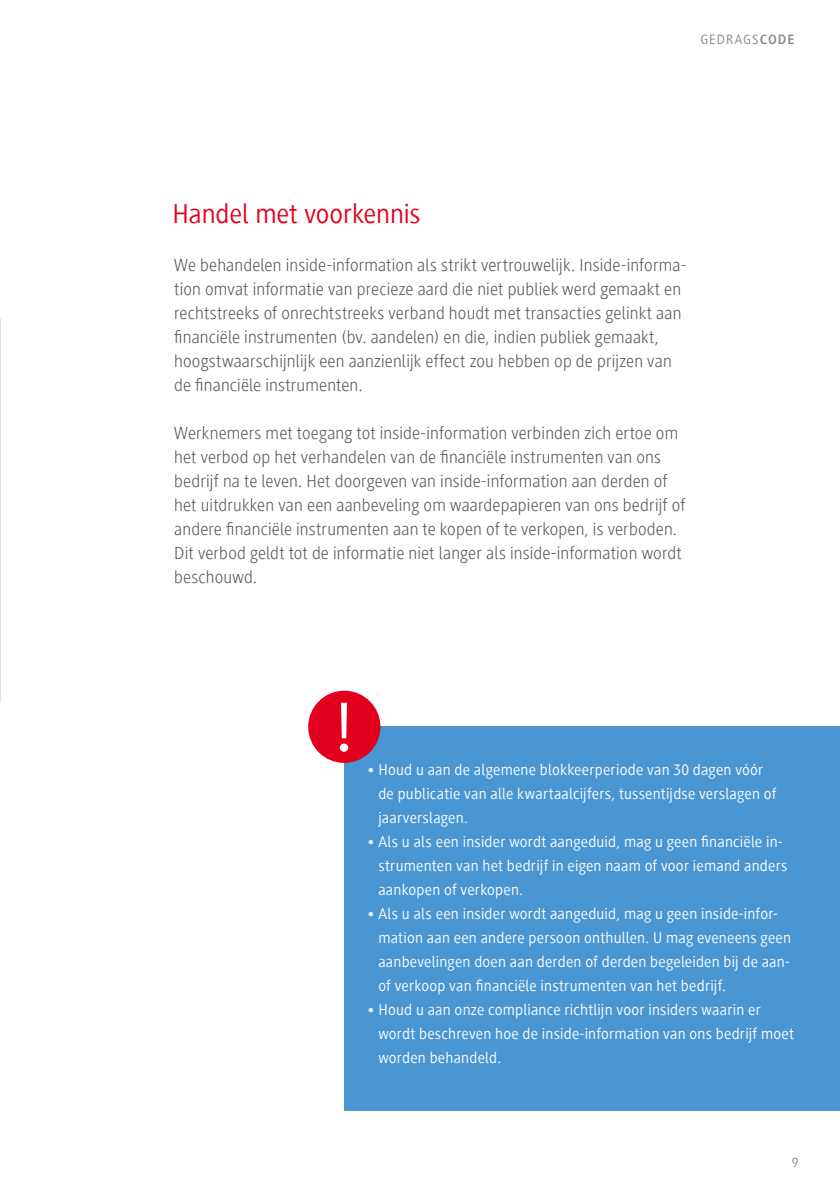
<style>
.page{position:relative;width:840px;height:1191px;background:#fff}
.page>*{position:absolute;margin:0;border:0;box-sizing:border-box;transform-origin:0 0}
.t1{font:28px "Generis Sans Com";letter-spacing:-.005em;color:#e3001e}
.t2{font:300 18px/24px "Generis Sans Com";letter-spacing:.01em;color:#565656}
.t3{font:16px/24px "Generis Sans Com";letter-spacing:.015em;color:#fff}
.t4{font:14px "Generis Sans Com";letter-spacing:.07em;color:#878786}
.s1{font-weight:700}
</style>
<div class="page">
<div style="left:344px;top:727px;width:495px;height:384px;background:#4996d2"></div>
<div style="left:308px;top:690px;width:72px;height:73px;background:#e3001e;border-radius:50%"></div>
<svg style="left:339px;top:702px;width:9px;height:50px"></svg>
<p class="t4" style="left:700px;top:32px;width:96px">GEDRAGS<span class="s1">CODE</span></p>
<h1 class="t1" style="left:172px;top:198px;width:249px">Handel met voorkennis</h1>
<p class="t2" style="left:174px;top:253px;width:513px">We behandelen inside-information als strikt vertrouwelijk. Inside-informa&shy;tion omvat informatie van precieze aard die niet publiek werd gemaakt en rechtstreeks of onrechtstreeks verband houdt met transacties gelinkt aan financiële instrumenten (bv. aandelen) en die, indien publiek gemaakt, hoogstwaarschijnlijk een aanzienlijk effect zou hebben op de prijzen van de financiële instrumenten.</p>
<p class="t2" style="left:174px;top:421px;width:512px">Werknemers met toegang tot inside-information verbinden zich ertoe om het verbod op het verhandelen van de financiële instrumenten van ons bedrijf na te leven. Het doorgeven van inside-information aan derden of het uitdrukken van een aanbeveling om waardepapieren van ons bedrijf of andere financiële instrumenten aan te kopen of te verkopen, is verboden.<br>Dit verbod geldt tot de informatie niet langer als inside-information wordt beschouwd.</p>
<p class="t3" style="left:378px;top:757px;width:399px;text-indent:-11px">• Houd u aan de algemene blokkeerperiode van 30 dagen vóór de publicatie van alle kwartaalcijfers, tussentijdse verslagen of jaarverslagen.</p>
<p class="t3" style="left:378px;top:829px;width:410px;text-indent:-11px">• Als u als een insider wordt aangeduid, mag u geen financiële in&shy;strumenten van het bedrijf in eigen naam of voor iemand anders aankopen of verkopen.</p>
<p class="t3" style="left:378px;top:901px;width:414px;text-indent:-11px">• Als u als een insider wordt aangeduid, mag u geen inside-infor&shy;mation aan een andere persoon onthullen. U mag eveneens geen aanbevelingen doen aan derden of derden begeleiden bij de aan&shy;of verkoop van financiële instrumenten van het bedrijf.</p>
<p class="t3" style="left:378px;top:997px;width:417px;text-indent:-11px">• Houd u aan onze compliance richtlijn voor insiders waarin er wordt beschreven hoe de inside-information van ons bedrijf moet worden behandeld.</p>
<p class="t4" style="left:791px;top:1155px;width:8px">9</p>
</div>
